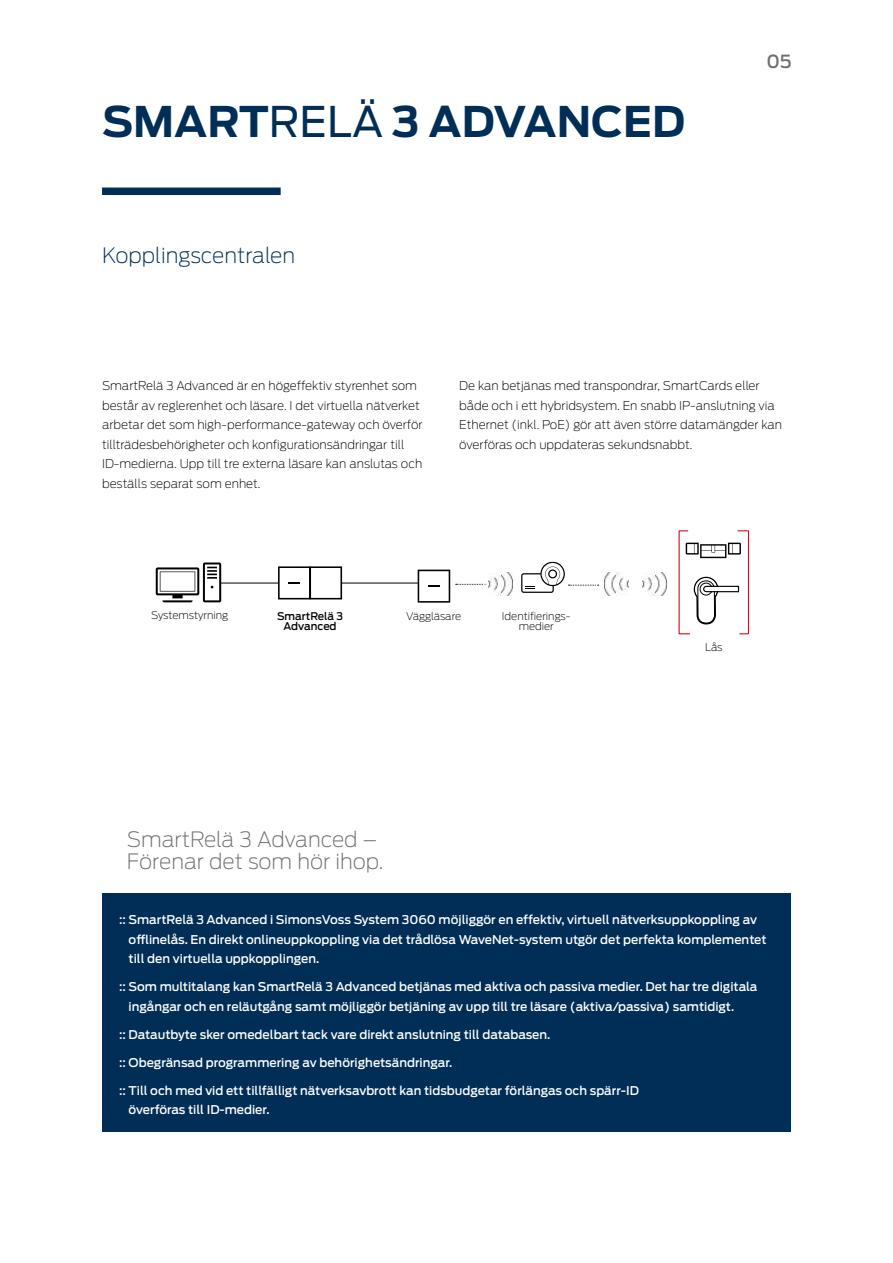
<style>
.page{position:relative;width:893px;height:1263px;background:#fff}
.page>*{position:absolute;margin:0;border:0;box-sizing:border-box;transform-origin:0 0}
.t1{font:700 42px "Antenna";color:#002e56}
.t2{font:200 21px/22.5px "Antenna";color:#706f6f}
.t3{font:200 21px "Antenna";color:#002e56}
.t4{font:500 18px "Antenna";color:#706f6f}
.t5{font:500 12px/19.5px "Antenna";color:#fff}
.t6{font:200 12px/19.5px "Antenna";color:#000}
.t7{font:200 10.5px/10.5px "Antenna";color:#000;text-align:center}
.t8{font:500 10.5px/10.5px "Antenna";color:#000;text-align:center}
.s1{font-weight:400}
</style>
<div class="page">
<div style="left:102px;top:893px;width:689px;height:238px;background:#002e56"></div>
<hr style="left:221px;top:583px;width:57px;height:1px;background:#000">
<hr style="left:341px;top:583px;width:77px;height:1px;background:#000">
<svg style="left:156px;top:562px;width:65px;height:40px"></svg>
<svg style="left:418px;top:570px;width:32px;height:33px"></svg>
<svg style="left:278px;top:566px;width:64px;height:33px"></svg>
<div style="left:317px;top:578px;width:18px;height:10px;background:#fff"></div>
<svg style="left:456px;top:584px;width:29px;height:1px"></svg>
<img style="left:488px;top:572px;width:25px;height:24px">
<img style="left:605px;top:572px;width:24px;height:24px">
<img style="left:643px;top:572px;width:24px;height:24px">
<svg style="left:678px;top:530px;width:72px;height:105px"></svg>
<svg style="left:521px;top:563px;width:78px;height:30px"></svg>
<div style="left:536px;top:561px;width:33px;height:27px;border:1px solid #fff"></div>
<div style="left:102px;top:188px;width:179px;height:7px;background:#002e56"></div>
<h1 class="t1" style="left:102px;top:92px;width:584px">SMART<span class="s1">RELÄ</span> 3 ADVANCED</h1>
<h2 class="t3" style="left:102px;top:242px;width:195px">Kopplingscentralen</h2>
<h3 class="t4" style="left:766px;top:49px;width:27px">05</h3>
<p class="t6" style="left:102px;top:376px;width:322px">SmartRelä 3 Advanced är en högeffektiv styrenhet som består av reglerenhet och läsare. I det virtuella nätverket arbetar det som high-performance-gateway och överför tillträdesbehörigheter och konfigurationsändringar till ID-medierna. Upp till tre externa läsare kan anslutas och beställs separat som enhet.</p>
<p class="t6" style="left:459px;top:376px;width:324px">De kan betjänas med transpondrar, SmartCards eller både och i ett hybridsystem. En snabb IP-anslutning via Ethernet (inkl. PoE) gör att även större datamängder kan överföras och uppdateras sekundsnabbt.</p>
<p class="t7" style="left:151px;top:610px;width:79px">Systemstyrning</p>
<p class="t8" style="left:277px;top:610px;width:67px">SmartRelä 3<br>Advanced</p>
<p class="t7" style="left:406px;top:610px;width:57px">Väggläsare</p>
<p class="t7" style="left:502px;top:610px;width:70px">Identifierings&shy;medier</p>
<h2 class="t2" style="left:127px;top:827px;width:258px">SmartRelä 3 Advanced –<br>Förenar det som hör ihop.</h2>
<p class="t7" style="left:705px;top:642px;width:19px">Lås</p>
<p class="t5" style="left:129px;top:910px;width:639px;text-indent:-10px">:: SmartRelä 3 Advanced i SimonsVoss System 3060 möjliggör en effektiv, virtuell nätverksuppkoppling av offlinelås. En direkt onlineuppkoppling via det trådlösa WaveNet-system utgör det perfekta komplementet till den virtuella uppkopplingen.</p>
<p class="t5" style="left:129px;top:977px;width:630px;text-indent:-10px">:: Som multitalang kan SmartRelä 3 Advanced betjänas med aktiva och passiva medier. Det har tre digitala ingångar och en reläutgång samt möjliggör betjäning av upp till tre läsare (aktiva/passiva) samtidigt.</p>
<p class="t5" style="left:119px;top:1024px;width:433px">:: Datautbyte sker omedelbart tack vare direkt anslutning till databasen.</p>
<p class="t5" style="left:119px;top:1052px;width:335px">:: Obegränsad programmering av behörighetsändringar.</p>
<p class="t5" style="left:129px;top:1080px;width:512px;text-indent:-10px">:: Till och med vid ett tillfälligt nätverksavbrott kan tidsbudgetar förlängas och spärr-ID överföras till ID-medier.</p>
</div>
